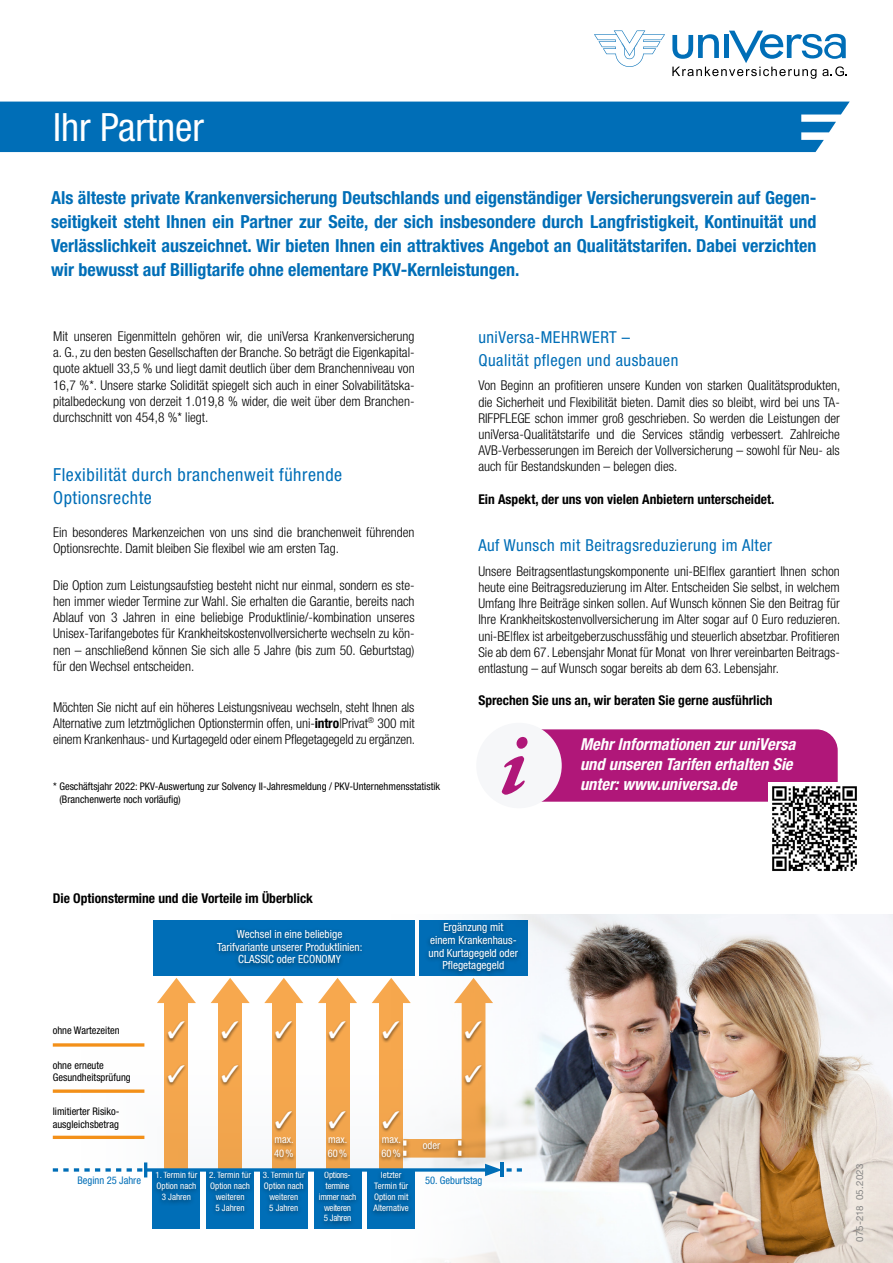
<style>
.page{position:relative;width:893px;height:1263px;background:#fff}
.page>*{position:absolute;margin:0;border:0;box-sizing:border-box;transform-origin:0 0}
.t1{font:italic 700 90.9px "Garamond Premr Pro";color:#b01779}
.t2{font:condensed 39px "Helvetica Neue LT Std";color:#fff}
.t3{font:700 condensed 18px/24px "Helvetica Neue LT Std";color:#006eb7;text-align:justify}
.t4{font:condensed 18px/22.5px "Helvetica Neue LT Std";letter-spacing:.03em;color:#006eb7}
.t5{font:condensed 16.5px/22.5px "Helvetica Neue LT Std";letter-spacing:.03em;color:#006eb7}
.t6{font:italic 700 condensed 16.5px/19.8px "Helvetica Neue LT Std";color:#fff}
.t7{font:300 condensed 13.5px/16.2px "Helvetica Neue LT Std";color:#000;text-align:justify}
.t8{font:700 condensed 13.5px "Helvetica Neue LT Std";color:#000}
.t9{font:condensed 11.25px/12.8px "Helvetica Neue LT Std";color:#fff;text-align:center}
.t10{font:condensed 10.5px/12.6px "Helvetica Neue LT Std";color:#000}
.t11{font:condensed 10.5px "Helvetica Neue LT Std";color:#006eb7}
.t12{font:condensed 10.5px/13.5px "Helvetica Neue LT Std";color:#fff}
.t13{font:9.75px "Helvetica Neue LT Std";color:#878786}
.t14{font:condensed 9px/10.8px "Helvetica Neue LT Std";color:#fff;text-align:center}
.t15{font:condensed 9px/10.8px "Helvetica Neue LT Std";letter-spacing:-.03em;color:#fff;text-align:center}
.s1{font-weight:700}
</style>
<div class="page">
<img style="left:381px;top:914px;width:512px;height:349px">
<div style="left:0;top:102px;width:850px;height:50px;background:#006eb7"></div>
<div style="left:53px;top:1021px;width:434px;height:149px;background:#fdfdfe"></div>
<div style="left:218px;top:1002px;width:24px;height:168px;background:#f7a84e"></div>
<svg style="left:211px;top:978px;width:39px;height:25px"></svg>
<div style="left:272px;top:1002px;width:24px;height:168px;background:#f7a84e"></div>
<svg style="left:264px;top:978px;width:39px;height:25px"></svg>
<div style="left:326px;top:1002px;width:23px;height:168px;background:#f7a84e"></div>
<svg style="left:318px;top:978px;width:39px;height:25px"></svg>
<div style="left:379px;top:1002px;width:24px;height:168px;background:#eda24c"></div>
<div style="left:165px;top:1002px;width:23px;height:168px;background:#f7a84e"></div>
<svg style="left:157px;top:978px;width:39px;height:25px"></svg>
<div style="left:419px;top:919px;width:108px;height:56px;background:#006eb7"></div>
<div style="left:424px;top:919px;width:99px;height:59px;background:#000;opacity:.5"></div>
<div style="left:153px;top:1171px;width:47px;height:57px;background:#006eb7"></div>
<div style="left:151px;top:1169px;width:51px;height:37px;background:#000;opacity:.5"></div>
<div style="left:206px;top:1171px;width:48px;height:57px;background:#006eb7"></div>
<div style="left:205px;top:1169px;width:51px;height:48px;background:#000;opacity:.5"></div>
<div style="left:260px;top:1171px;width:48px;height:57px;background:#006eb7"></div>
<div style="left:258px;top:1169px;width:52px;height:48px;background:#000;opacity:.5"></div>
<div style="left:314px;top:1168px;width:47px;height:60px;background:#000;opacity:.5"></div>
<div style="left:367px;top:1171px;width:48px;height:57px;background:#006eb7"></div>
<div style="left:369px;top:1169px;width:45px;height:48px;background:#000;opacity:.5"></div>
<div style="left:153px;top:919px;width:262px;height:56px;background:#006eb7"></div>
<div style="left:213px;top:926px;width:153px;height:44px;background:#000;opacity:.5"></div>
<hr style="left:146px;top:1168px;width:345px;height:3px;background:#006eb7">
<hr style="left:144px;top:1162px;width:3px;height:15px;background:#006eb7">
<hr style="left:500px;top:1163px;width:4px;height:14px;background:#006eb7">
<svg style="left:53px;top:1168px;width:89px;height:3px"></svg>
<svg style="left:485px;top:1164px;width:37px;height:12px"></svg>
<hr style="left:53px;top:1136px;width:91px;height:3px;background:#f39019">
<svg style="left:53px;top:1089px;width:91px;height:4px"></svg>
<svg style="left:53px;top:1043px;width:91px;height:4px"></svg>
<div style="left:398px;top:1137px;width:14px;height:25px;background:#000;opacity:.5"></div>
<div style="left:453px;top:1137px;width:14px;height:25px;background:#000;opacity:.5"></div>
<div style="left:165px;top:1020px;width:22px;height:23px;background:#000;opacity:.5"></div>
<div style="left:219px;top:1020px;width:22px;height:23px;background:#000;opacity:.5"></div>
<div style="left:273px;top:1020px;width:22px;height:23px;background:#000;opacity:.5"></div>
<div style="left:326px;top:1020px;width:23px;height:23px;background:#000;opacity:.5"></div>
<div style="left:165px;top:1063px;width:22px;height:24px;background:#000;opacity:.5"></div>
<div style="left:219px;top:1063px;width:22px;height:24px;background:#000;opacity:.5"></div>
<div style="left:273px;top:1110px;width:22px;height:23px;background:#000;opacity:.5"></div>
<div style="left:326px;top:1110px;width:23px;height:23px;background:#000;opacity:.5"></div>
<div style="left:272px;top:1137px;width:24px;height:24px;background:#000;opacity:.5"></div>
<div style="left:325px;top:1137px;width:25px;height:24px;background:#000;opacity:.5"></div>
<div style="left:379px;top:1137px;width:24px;height:24px;background:#000;opacity:.5"></div>
<div style="left:542px;top:729px;width:296px;height:73px;background:#b01779"></div>
<div style="left:476px;top:723px;width:86px;height:85px;background:#f6f7f9;border-radius:50%"></div>
<img style="left:768px;top:783px;width:89px;height:88px">
<svg style="left:672px;top:31px;width:175px;height:48px"></svg>
<svg style="left:594px;top:31px;width:71px;height:36px"></svg>
<svg style="left:168px;top:1021px;width:70px;height:17px"></svg>
<svg style="left:276px;top:1021px;width:70px;height:17px"></svg>
<svg style="left:168px;top:1065px;width:70px;height:17px"></svg>
<svg style="left:276px;top:1111px;width:70px;height:17px"></svg>
<svg style="left:372px;top:978px;width:121px;height:179px"></svg>
<h2 class="t2" style="left:53px;top:104px;width:152px">Ihr Partner</h2>
<p class="t3" style="left:51px;top:186px;width:767px">Als älteste private Krankenversicherung Deutschlands und eigenständiger Versicherungsverein auf Gegen&shy;seitigkeit steht Ihnen ein Partner zur Seite, der sich insbesondere durch Langfristigkeit, Kontinuität und Verlässlichkeit auszeichnet. Wir bieten Ihnen ein attraktives Angebot an Qualitätstarifen. Dabei verzichten wir bewusst auf Billigtarife ohne elementare PKV-Kernleistungen.</p>
<p class="t7" style="left:53px;top:328px;width:363px">Mit unseren Eigenmitteln gehören wir, die uniVersa Krankenversicherung a. G., zu den besten Gesellschaften der Branche. So beträgt die Eigenkapital&shy;quote aktuell 33,5 % und liegt damit deutlich über dem Branchenniveau von 16,7 %*. Unsere starke Solidität spiegelt sich auch in einer Solvabilitätska&shy;pitalbedeckung von derzeit 1.019,8 % wider, die weit über dem Branchen&shy;durchschnitt von 454,8 %* liegt.</p>
<p class="t5" style="left:478px;top:326px;width:202px">uniVersa-MEHRWERT –<br>Qualität pflegen und ausbauen</p>
<p class="t7" style="left:478px;top:377px;width:363px">Von Beginn an profitieren unsere Kunden von starken Qualitätsprodukten, die Sicherheit und Flexibilität bieten. Damit dies so bleibt, wird bei uns TA-RIFPFLEGE schon immer groß geschrieben. So werden die Leistungen der uniVersa-Qualitätstarife und die Services ständig verbessert. Zahlreiche AVB-Verbesserungen im Bereich der Vollversicherung – sowohl für Neu- als auch für Bestandskunden – belegen dies.</p>
<p class="t8" style="left:478px;top:491px;width:298px">Ein Aspekt, der uns von vielen Anbietern unterscheidet.</p>
<p class="t5" style="left:478px;top:534px;width:295px">Auf Wunsch mit Beitragsreduzierung im Alter</p>
<p class="t7" style="left:478px;top:563px;width:363px">Unsere Beitragsentlastungskomponente uni-BE|flex garantiert Ihnen schon heute eine Beitragsreduzierung im Alter. Entscheiden Sie selbst, in welchem Umfang Ihre Beiträge sinken sollen. Auf Wunsch können Sie den Beitrag für Ihre Krankheitskostenvollversicherung im Alter sogar auf 0 Euro reduzieren. uni-BE|flex ist arbeitgeberzuschussfähig und steuerlich absetzbar. Profitieren Sie ab dem 67. Lebensjahr Monat für Monat von Ihrer vereinbarten Beitrags&shy;entlastung – auf Wunsch sogar bereits ab dem 63. Lebensjahr.</p>
<p class="t8" style="left:478px;top:692px;width:296px">Sprechen Sie uns an, wir beraten Sie gerne ausführlich</p>
<h3 class="t4" style="left:53px;top:463px;width:291px">Flexibilität durch branchenweit führende<br>Optionsrechte</h3>
<p class="t7" style="left:53px;top:524px;width:363px">Ein besonderes Markenzeichen von uns sind die branchenweit führenden<br>Optionsrechte. Damit bleiben Sie flexibel wie am ersten Tag.</p>
<p class="t7" style="left:53px;top:577px;width:363px">Die Option zum Leistungsaufstieg besteht nicht nur einmal, sondern es ste&shy;hen immer wieder Termine zur Wahl. Sie erhalten die Garantie, bereits nach Ablauf von 3 Jahren in eine beliebige Produktlinie/-kombination unseres Unisex-Tarifangebotes für Krankheitskostenvollversicherte wechseln zu kön&shy;nen – anschließend können Sie sich alle 5 Jahre (bis zum 50. Geburtstag) für den Wechsel entscheiden.</p>
<p class="t7" style="left:53px;top:699px;width:363px">Möchten Sie nicht auf ein höheres Leistungsniveau wechseln, steht Ihnen als Alternative zum letztmöglichen Optionstermin offen, uni-<span class="s1">intro</span>|Privat<sup>®</sup> 300 mit einem Krankenhaus- und Kurtagegeld oder einem Pflegetagegeld zu ergänzen.</p>
<h1 class="t1" style="left:501px;top:709px;width:27px">i</h1>
<p class="t6" style="left:580px;top:734px;width:217px">Mehr Informationen zur uniVersa und unseren Tarifen erhalten Sie</p>
<p class="t10" style="left:53px;top:780px;width:389px">* Geschäftsjahr 2022: PKV-Auswertung zur Solvency II-Jahresmeldung / PKV-Unternehmensstatistik</p>
<p class="t6" style="left:580px;top:774px;width:158px">unter: www.universa.de</p>
<p class="t10" style="left:59px;top:793px;width:123px">(Branchenwerte noch vorläufig)</p>
<p class="t8" style="left:53px;top:890px;width:262px">Die Optionstermine und die Vorteile im Überblick</p>
<p class="t10" style="left:53px;top:1024px;width:68px">ohne Wartezeiten</p>
<p class="t10" style="left:53px;top:1059px;width:79px">ohne erneute<br>Gesundheitsprüfung</p>
<p class="t10" style="left:53px;top:1105px;width:68px">limitierter Risiko&shy;ausgleichsbetrag</p>
<p class="t9" style="left:217px;top:927px;width:147px">Wechsel in eine beliebige<br>Tarifvariante unserer Produktlinien:<br>CLASSIC oder ECONOMY</p>
<p class="t12" style="left:274px;top:1133px;width:21px">max.<br>40%</p>
<p class="t12" style="left:328px;top:1133px;width:21px">max.<br>60%</p>
<p class="t12" style="left:382px;top:1133px;width:21px">max.<br>60%</p>
<p class="t9" style="left:429px;top:921px;width:91px">Ergänzung mit<br>einem Krankenhaus&shy;und Kurtagegeld oder<br>Pflegetagegeld</p>
<p class="t12" style="left:423px;top:1138px;width:19px">oder</p>
<p class="t14" style="left:155px;top:1170px;width:43px">1. Termin für<br>Option nach<br>3 Jahren</p>
<p class="t14" style="left:209px;top:1170px;width:43px">2. Termin für<br>Option nach weiteren<br>5 Jahren</p>
<p class="t14" style="left:263px;top:1170px;width:43px">3. Termin für<br>Option nach weiteren<br>5 Jahren</p>
<p class="t15" style="left:319px;top:1169px;width:39px">Options&shy;termine immer nach weiteren<br>5 Jahren</p>
<p class="t14" style="left:374px;top:1170px;width:37px">letzter<br>Termin für<br>Option mit<br>Alternative</p>
<p class="t11" style="left:77px;top:1174px;width:65px">Beginn 25 Jahre</p>
<p class="t11" style="left:425px;top:1174px;width:59px">50. Geburtstag</p>
<p class="t13" style="left:854px;top:1242px;width:79px;rotate:-90deg">075-218 05.2023</p>
</div>
